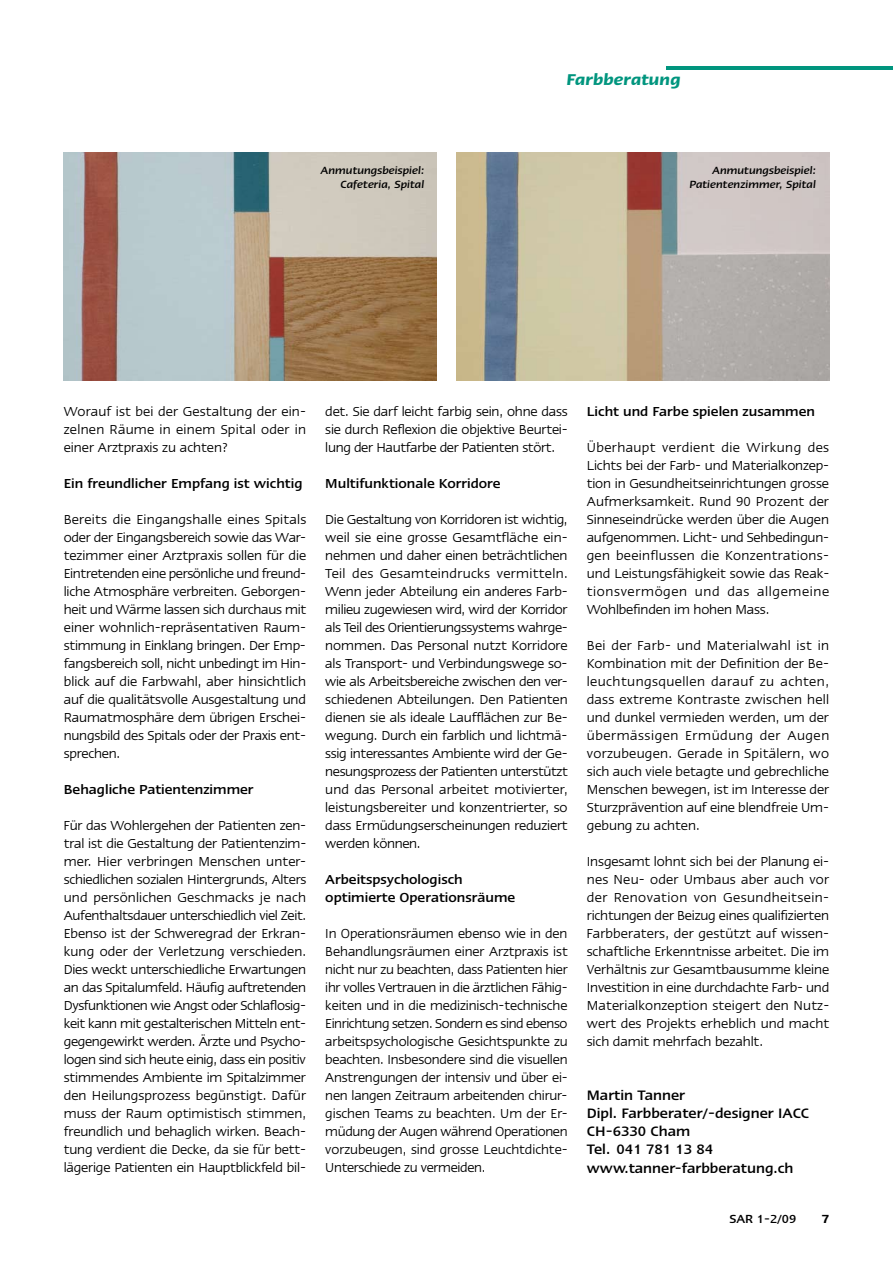
<style>
.page{position:relative;width:893px;height:1263px;background:#fff}
.page>*{position:absolute;margin:0;border:0;box-sizing:border-box;transform-origin:0 0}
.t1{font:italic 600 18px "Linotype Ergo";color:#00957e}
.t2{font:500 15.75px/18px "Linotype Ergo";color:#000}
.t3{font:15px/18px "Linotype Ergo";letter-spacing:-.01em;color:#000;text-align:justify}
.t4{font:500 15px/18px "Linotype Ergo";color:#000}
.t5{font:500 13.5px "Linotype Ergo";color:#000}
.t6{font:600 13.5px "Linotype Ergo";color:#000}
.t7{font:italic 500 12px/14.4px "Linotype Ergo";color:#000;text-align:right}
</style>
<div class="page">
<hr style="left:667px;top:67px;width:226px;height:3px;background:#00957e">
<img style="left:64px;top:153px;width:373px;height:227px">
<img style="left:456px;top:153px;width:373px;height:227px">
<p class="t1" style="left:566px;top:70px;width:116px">Farbberatung</p>
<p class="t7" style="left:321px;top:163px;width:105px">Anmutungsbeispiel:<br>Cafeteria, Spital</p>
<p class="t7" style="left:689px;top:163px;width:128px">Anmutungsbeispiel:<br>Patientenzimmer, Spital</p>
<p class="t3" style="left:64px;top:403px;width:244px">Worauf ist bei der Gestaltung der ein&shy;zelnen Räume in einem Spital oder in einer Arztpraxis zu achten?</p>
<p class="t4" style="left:64px;top:475px;width:240px">Ein freundlicher Empfang ist wichtig</p>
<p class="t3" style="left:64px;top:511px;width:244px">Bereits die Eingangshalle eines Spitals oder der Eingangsbereich sowie das War&shy;tezimmer einer Arztpraxis sollen für die Eintretenden eine persönliche und freund&shy;liche Atmosphäre verbreiten. Geborgen&shy;heit und Wärme lassen sich durchaus mit einer wohnlich-repräsentativen Raum&shy;stimmung in Einklang bringen. Der Emp&shy;fangsbereich soll, nicht unbedingt im Hin&shy;blick auf die Farbwahl, aber hinsichtlich auf die qualitätsvolle Ausgestaltung und Raumatmosphäre dem übrigen Erschei&shy;nungsbild des Spitals oder der Praxis ent&shy;sprechen.</p>
<p class="t4" style="left:64px;top:781px;width:191px">Behagliche Patientenzimmer</p>
<p class="t3" style="left:64px;top:817px;width:244px">Für das Wohlergehen der Patienten zen&shy;tral ist die Gestaltung der Patientenzim&shy;mer. Hier verbringen Menschen unter&shy;schiedlichen sozialen Hintergrunds, Alters und persönlichen Geschmacks je nach Aufenthaltsdauer unterschiedlich viel Zeit.<br>Ebenso ist der Schweregrad der Erkran&shy;kung oder der Verletzung verschieden.<br>Dies weckt unterschiedliche Erwartungen an das Spitalumfeld. Häufig auftretenden Dysfunktionen wie Angst oder Schlaflosig&shy;keit kann mit gestalterischen Mitteln ent&shy;gegengewirkt werden. Ärzte und Psycho&shy;logen sind sich heute einig, dass ein positiv stimmendes Ambiente im Spitalzimmer den Heilungsprozess begünstigt. Dafür muss der Raum optimistisch stimmen, freundlich und behaglich wirken. Beach&shy;tung verdient die Decke, da sie für bett&shy;lägerige Patienten ein Hauptblickfeld bil-</p>
<p class="t3" style="left:325px;top:403px;width:244px">det. Sie darf leicht farbig sein, ohne dass sie durch Reflexion die objektive Beurtei&shy;lung der Hautfarbe der Patienten stört.</p>
<p class="t4" style="left:325px;top:475px;width:177px">Multifunktionale Korridore</p>
<p class="t3" style="left:325px;top:511px;width:244px">Die Gestaltung von Korridoren ist wichtig, weil sie eine grosse Gesamtfläche ein&shy;nehmen und daher einen beträchtlichen Teil des Gesamteindrucks vermitteln.<br>Wenn jeder Abteilung ein anderes Farb&shy;milieu zugewiesen wird, wird der Korridor als Teil des Orientierungssystems wahrge&shy;nommen. Das Personal nutzt Korridore als Transport- und Verbindungswege so&shy;wie als Arbeitsbereiche zwischen den ver&shy;schiedenen Abteilungen. Den Patienten dienen sie als ideale Laufflächen zur Be&shy;wegung. Durch ein farblich und lichtmä&shy;ssig interessantes Ambiente wird der Ge&shy;nesungsprozess der Patienten unterstützt und das Personal arbeitet motivierter, leistungsbereiter und konzentrierter, so dass Ermüdungserscheinungen reduziert werden können.</p>
<p class="t4" style="left:325px;top:871px;width:191px">Arbeitspsychologisch optimierte Operationsräume</p>
<p class="t3" style="left:325px;top:925px;width:244px;text-align:left">In Operationsräumen ebenso wie in den Behandlungsräumen einer Arztpraxis ist nicht nur zu beachten, dass Patienten hier ihr volles Vertrauen in die ärztlichen Fähig&shy;keiten und in die medizinisch-technische Einrichtung setzen. Sondern es sind ebenso arbeitspsychologische Gesichtspunkte zu beachten. Insbesondere sind die visuellen Anstrengungen der intensiv und über ei&shy;nen langen Zeitraum arbeitenden chirur&shy;gischen Teams zu beachten. Um der Er&shy;müdung der Augen während Operationen vorzubeugen, sind grosse Leuchtdichte-Unterschiede zu vermeiden.</p>
<p class="t4" style="left:587px;top:403px;width:230px">Licht und Farbe spielen zusammen</p>
<p class="t3" style="left:587px;top:439px;width:244px;text-align:left">Überhaupt verdient die Wirkung des Lichts bei der Farb- und Materialkonzep&shy;tion in Gesundheitseinrichtungen grosse Aufmerksamkeit. Rund 90 Prozent der Sinneseindrücke werden über die Augen aufgenommen. Licht- und Sehbedingun&shy;gen beeinflussen die Konzentrations&shy;und Leistungsfähigkeit sowie das Reak&shy;tionsvermögen und das allgemeine Wohlbefinden im hohen Mass.</p>
<p class="t3" style="left:587px;top:637px;width:244px">Bei der Farb- und Materialwahl ist in Kombination mit der Definition der Be&shy;leuchtungsquellen darauf zu achten, dass extreme Kontraste zwischen hell und dunkel vermieden werden, um der übermässigen Ermüdung der Augen vorzubeugen. Gerade in Spitälern, wo sich auch viele betagte und gebrechliche Menschen bewegen, ist im Interesse der Sturzprävention auf eine blendfreie Um&shy;gebung zu achten.</p>
<p class="t3" style="left:587px;top:853px;width:244px">Insgesamt lohnt sich bei der Planung ei&shy;nes Neu- oder Umbaus aber auch vor der Renovation von Gesundheitsein&shy;richtungen der Beizug eines qualifizierten Farbberaters, der gestützt auf wissen&shy;schaftliche Erkenntnisse arbeitet. Die im Verhältnis zur Gesamtbausumme kleine Investition in eine durchdachte Farb- und Materialkonzeption steigert den Nutz&shy;wert des Projekts erheblich und macht sich damit mehrfach bezahlt.</p>
<p class="t2" style="left:587px;top:1086px;width:224px">Martin Tanner<br>Dipl. Farbberater/-designer IACC<br>CH-6330 Cham<br>Tel. 041 781 13 84 www.tanner-farbberatung.ch</p>
<p class="t5" style="left:729px;top:1212px;width:68px">SAR 1-2/09</p>
<p class="t6" style="left:822px;top:1212px;width:9px">7</p>
</div>
